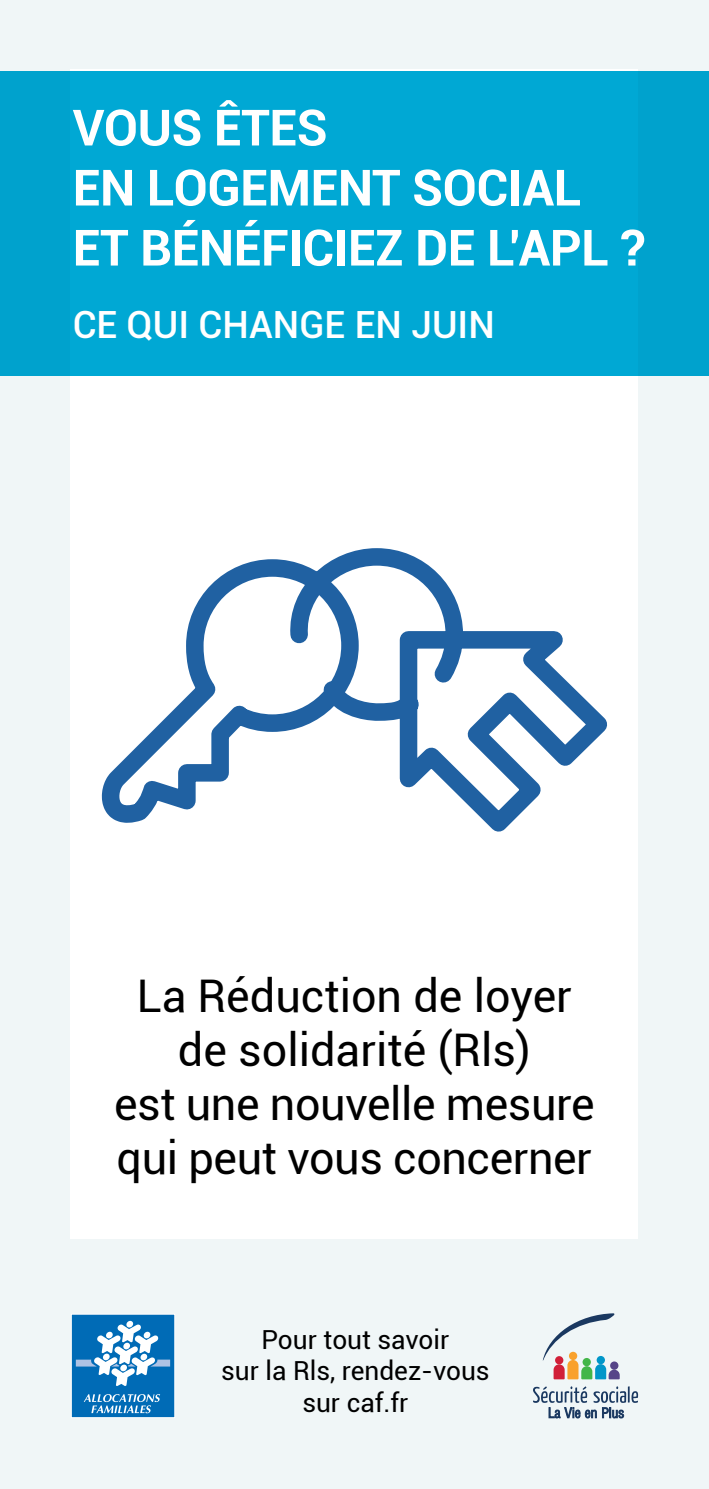
<style>
.page{position:relative;width:709px;height:1489px;background:#fff}
.page>*{position:absolute;margin:0;border:0;box-sizing:border-box;transform-origin:0 0}
.t1{font:700 50px/60px "Roboto";letter-spacing:-.01em;color:#fff}
.t2{font:45px/54px "Roboto";letter-spacing:-.01em;color:#000;text-align:center}
.t3{font:500 37.5px "Roboto";color:#fff}
.t4{font:26.25px/31.5px "Roboto";color:#000;text-align:center}
</style>
<div class="page">
<div style="left:0;top:0;width:709px;height:1488px;background:#f0f6f7"></div>
<div style="left:71px;top:69px;width:567px;height:1169px;background:#fff"></div>
<div style="left:71px;top:1313px;width:104px;height:104px;background:#006bb6;border:1px solid #fff"></div>
<svg style="left:126px;top:1320px;width:7px;height:7px"></svg>
<svg style="left:76px;top:1324px;width:94px;height:62px"></svg>
<svg style="left:84px;top:1394px;width:76px;height:19px"></svg>
<svg style="left:542px;top:1313px;width:77px;height:66px"></svg>
<svg style="left:533px;top:1386px;width:105px;height:32px"></svg>
<div style="left:0;top:71px;width:709px;height:305px;background:#00a8d4"></div>
<svg style="left:101px;top:548px;width:506px;height:284px"></svg>
<p class="t1" style="left:73px;top:96px;width:574px">VOUS ÊTES<br>EN LOGEMENT SOCIAL<br>ET BÉNÉFICIEZ DE L’APL ?</p>
<p class="t3" style="left:73px;top:299px;width:424px">CE QUI CHANGE EN JUIN</p>
<p class="t2" style="left:114px;top:967px;width:482px">La Réduction de loyer de solidarité (Rls)<br>est une nouvelle mesure qui peut vous concerner</p>
<p class="t4" style="left:221px;top:1322px;width:270px">Pour tout savoir<br>sur la Rls, rendez-vous sur caf.fr</p>
</div>
